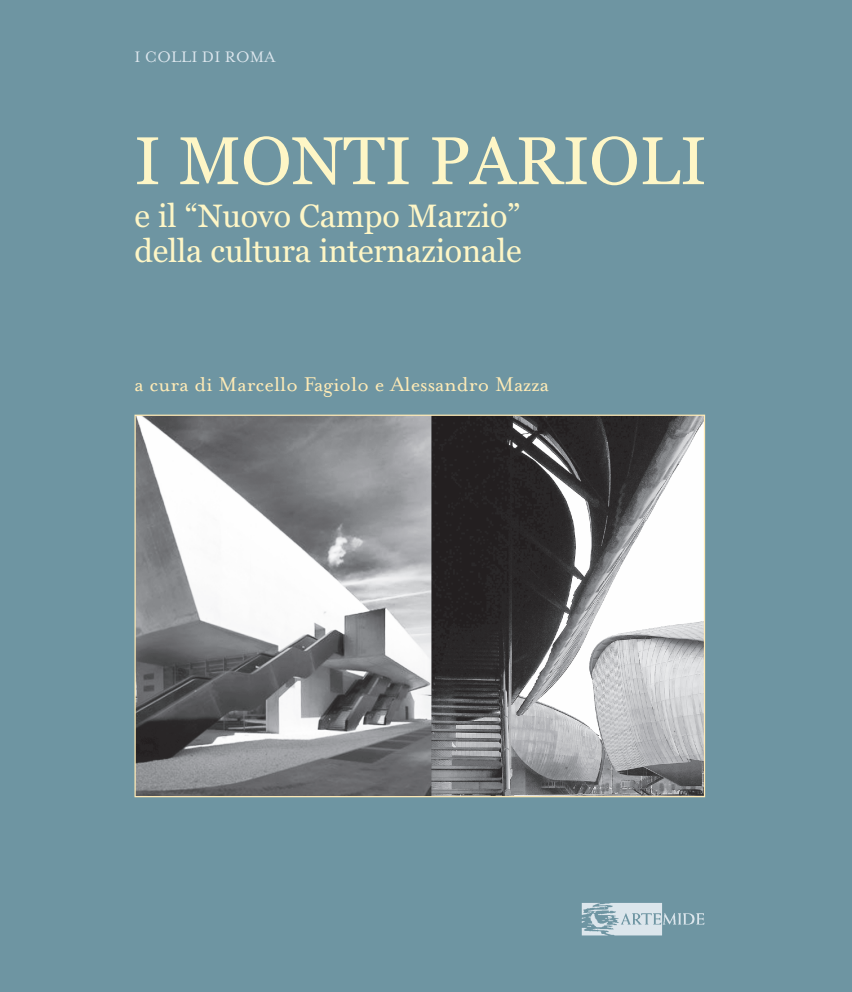
<style>
.page{position:relative;width:852px;height:992px;background:#6e95a2}
.page>*{position:absolute;margin:0;border:0;box-sizing:border-box;transform-origin:0 0}
.t1{font:67.5px "Georgia";color:#fef6c6}
.t2{font:32.25px/35px "Georgia";letter-spacing:-.005em;color:#fef6c6}
.t3{font:22.88px "Mrs Eaves Roman";color:#feeab6}
.t4{font:17.5px "Mrs Eaves Roman";color:#dce6ed}
</style>
<div class="page">
<img style="left:136px;top:416px;width:567px;height:379px">
<img style="left:581px;top:903px;width:124px;height:33px">
<p class="t4" style="left:134px;top:51px;width:142px">I COLLI DI ROMA</p>
<h1 class="t1" style="left:134px;top:133px;width:573px">I MONTI PARIOLI</h1>
<p class="t2" style="left:134px;top:201px;width:389px">e il “Nuovo Campo Marzio” della cultura internazionale</p>
<p class="t3" style="left:134px;top:377px;width:416px">a cura di Marcello Fagiolo e Alessandro Mazza</p>
</div>
